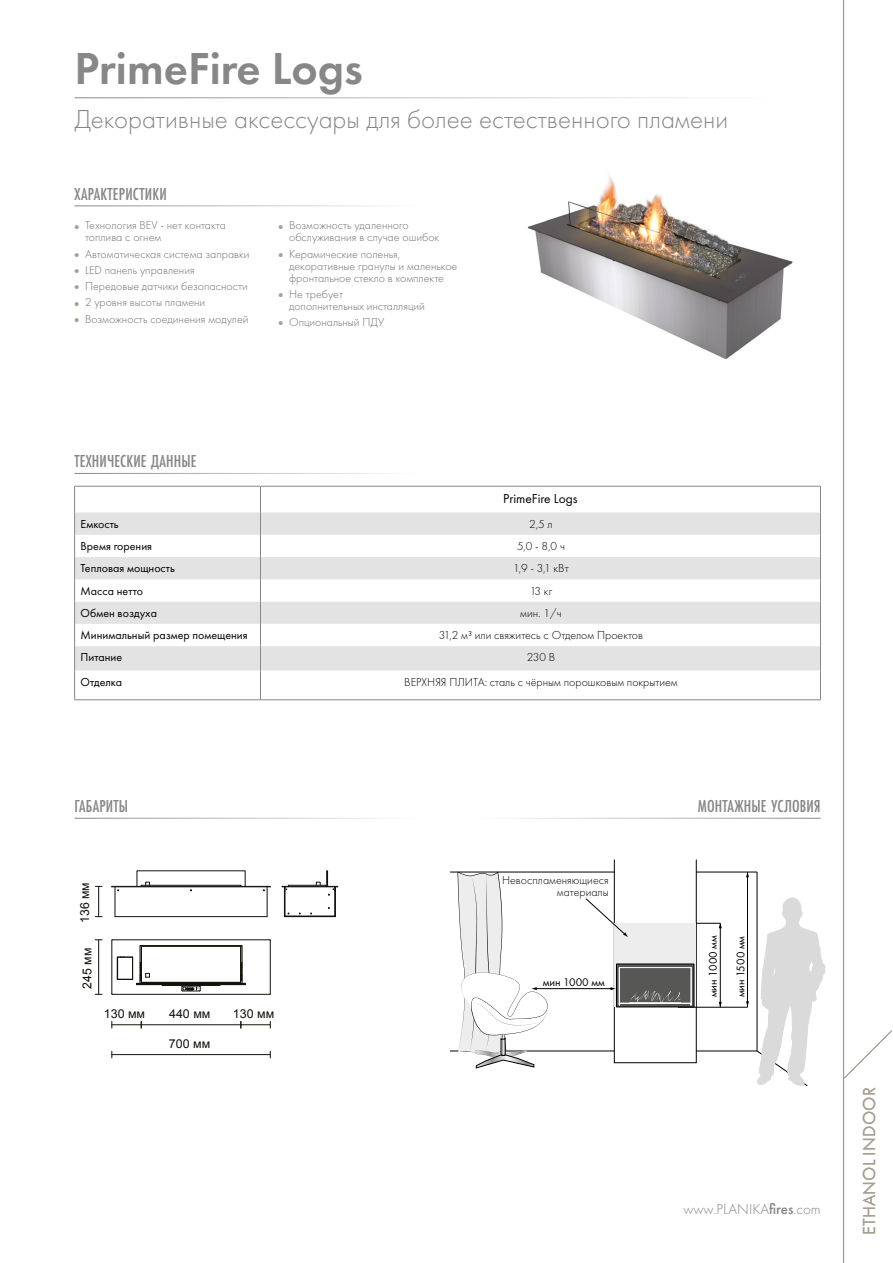
<style>
.page{position:relative;width:893px;height:1263px;background:#fff}
.page>*{position:absolute;margin:0;border:0;box-sizing:border-box;transform-origin:0 0}
.t1{font:600 46.5px "Futura PT";color:#878787}
.t2{font:300 27px "Futura PT";color:#878787}
.t3{font:500 18px "Futura PT Cond";letter-spacing:.01em;color:#878787}
.t4{font:18px "Futura PT";letter-spacing:.01em;color:#a8a192}
.t5{font:300 15px "Futura PT";color:#878787}
.t6{font:13.5px "Futura PT";color:#000}
.t7{font:12.45px "Arial";color:#12110b}
.t8{font:12.3px "Arial";color:#12110b}
.t9{font:300 12px/12px "Futura PT";color:#706f6f}
.t10{font:300 12px/12px "Futura PT";color:#000;text-align:right}
.t11{font:12px "Futura PT";color:#000}
.t12{font:11.55px "Futura PT";color:#000}
.s1{font-family:"Proxima Nova";font-weight:900;font-size:6.75px;color:#a8a192}
.s2{font-style:inherit}
.s3{font-weight:500}
</style>
<div class="page">
<hr style="left:74px;top:97px;width:705px;height:1px;background:#878787">
<hr style="left:74px;top:205px;width:349px;height:1px;background:#878787">
<hr style="left:74px;top:473px;width:349px;height:1px;background:#878787">
<hr style="left:74px;top:818px;width:349px;height:1px;background:#878787">
<hr style="left:472px;top:818px;width:349px;height:1px;background:#878787">
<hr style="left:843px;top:0;width:1px;height:1263px;background:#878787">
<hr style="left:450px;top:1051px;width:307px;height:1px;background:#000">
<div style="left:614px;top:859px;width:82px;height:204px;background:#fff;border:1px solid #000"></div>
<div style="left:615px;top:923px;width:81px;height:84px;background:#ededed"></div>
<hr style="left:450px;top:872px;width:164px;height:1px;background:#000">
<hr style="left:696px;top:872px;width:61px;height:1px;background:#000">
<hr style="left:678px;top:1007px;width:69px;height:1px;background:#000">
<hr style="left:720px;top:923px;width:1px;height:84px;background:#000">
<svg style="left:696px;top:923px;width:26px;height:5px"></svg>
<hr style="left:747px;top:872px;width:1px;height:135px;background:#000">
<hr style="left:537px;top:988px;width:75px;height:1px;background:#000">
<svg style="left:610px;top:987px;width:6px;height:3px"></svg>
<svg style="left:457px;top:871px;width:93px;height:197px"></svg>
<svg style="left:586px;top:899px;width:42px;height:38px"></svg>
<hr style="left:757px;top:872px;width:1px;height:179px;background:#000">
<svg style="left:757px;top:898px;width:68px;height:188px"></svg>
<div style="left:616px;top:964px;width:78px;height:43px;background:#575756"></div>
<div style="left:616px;top:964px;width:78px;height:43px;border:1px solid #000"></div>
<hr style="left:619px;top:967px;width:72px;height:1px;background:#fff">
<hr style="left:619px;top:968px;width:1px;height:37px;background:#fff">
<hr style="left:691px;top:968px;width:1px;height:37px;background:#fff">
<hr style="left:619px;top:1003px;width:72px;height:1px;background:#fff">
<svg style="left:630px;top:990px;width:51px;height:13px"></svg>
<svg style="left:843px;top:1029px;width:49px;height:50px"></svg>
<svg style="left:75px;top:512px;width:745px;height:158px;fill:#e3e3e3"></svg>
<hr style="left:260px;top:670px;width:1px;height:30px;background:#878787">
<hr style="left:820px;top:670px;width:1px;height:30px;background:#878787">
<hr style="left:74px;top:486px;width:186px;height:1px;background:#878787">
<hr style="left:260px;top:486px;width:561px;height:1px;background:#878787">
<hr style="left:74px;top:670px;width:1px;height:30px;background:#878787">
<hr style="left:74px;top:699px;width:186px;height:1px;background:#878787">
<hr style="left:260px;top:699px;width:561px;height:1px;background:#878787">
<svg style="left:74px;top:486px;width:1px;height:184px"></svg>
<svg style="left:260px;top:486px;width:1px;height:184px"></svg>
<svg style="left:820px;top:486px;width:1px;height:184px"></svg>
<img style="left:527px;top:175px;width:266px;height:185px">
<hr style="left:112px;top:994px;width:158px;height:1px;background:#12110b">
<hr style="left:270px;top:940px;width:1px;height:54px;background:#12110b">
<hr style="left:112px;top:939px;width:158px;height:1px;background:#12110b">
<hr style="left:140px;top:945px;width:102px;height:1px;background:#12110b">
<hr style="left:112px;top:940px;width:1px;height:54px;background:#12110b">
<hr style="left:242px;top:946px;width:1px;height:37px;background:#12110b">
<hr style="left:140px;top:946px;width:1px;height:37px;background:#12110b">
<hr style="left:163px;top:985px;width:56px;height:1px;background:#12110b">
<hr style="left:141px;top:946px;width:100px;height:1px;background:#12110b">
<hr style="left:240px;top:946px;width:1px;height:36px;background:#12110b">
<hr style="left:141px;top:982px;width:100px;height:1px;background:#12110b">
<div style="left:137px;top:983px;width:108px;height:2px;border:1px solid #12110b"></div>
<svg style="left:219px;top:962px;width:27px;height:24px"></svg>
<hr style="left:112px;top:886px;width:158px;height:1px;background:#12110b">
<hr style="left:282px;top:886px;width:56px;height:1px;background:#12110b">
<svg style="left:141px;top:882px;width:9px;height:3px"></svg>
<hr style="left:115px;top:916px;width:152px;height:1px;background:#12110b">
<hr style="left:115px;top:887px;width:1px;height:30px;background:#12110b">
<svg style="left:112px;top:887px;width:7px;height:4px"></svg>
<svg style="left:263px;top:886px;width:8px;height:5px"></svg>
<hr style="left:267px;top:887px;width:1px;height:30px;background:#12110b">
<div style="left:137px;top:870px;width:108px;height:17px;border:1px solid #12110b"></div>
<hr style="left:288px;top:885px;width:38px;height:1px;background:#12110b">
<hr style="left:285px;top:916px;width:50px;height:1px;background:#12110b">
<svg style="left:282px;top:885px;width:7px;height:32px"></svg>
<svg style="left:310px;top:870px;width:28px;height:47px"></svg>
<hr style="left:141px;top:946px;width:1px;height:36px;background:#12110b">
<svg style="left:117px;top:956px;width:46px;height:30px"></svg>
<svg style="left:181px;top:986px;width:20px;height:6px"></svg>
<hr style="left:98px;top:886px;width:1px;height:31px;background:#12110b">
<hr style="left:98px;top:940px;width:1px;height:54px;background:#12110b">
<svg style="left:112px;top:1021px;width:30px;height:7px"></svg>
<svg style="left:241px;top:1021px;width:30px;height:7px"></svg>
<hr style="left:141px;top:1024px;width:100px;height:1px;background:#12110b">
<hr style="left:112px;top:1054px;width:158px;height:1px;background:#12110b">
<h1 class="t1" style="left:74px;top:40px;width:290px">PrimeFire Logs</h1>
<h2 class="t2" style="left:74px;top:104px;width:655px">Декоративные аксессуары для более естественного пламени</h2>
<h3 class="t3" style="left:74px;top:183px;width:94px">ХАРАКТЕРИСТИКИ</h3>
<p class="t9" style="left:85px;top:219px;width:142px;text-indent:-11px"><span class="s1">●</span> Технология BEV - нет контакта топлива с огнем</p>
<p class="t9" style="left:74px;top:248px;width:177px"><span class="s1">●</span> Автоматическая система заправки</p>
<p class="t9" style="left:74px;top:264px;width:122px"><span class="s1">●</span> LED панель управления</p>
<p class="t9" style="left:74px;top:280px;width:175px"><span class="s1">●</span> Передовые датчики безопасности</p>
<p class="t9" style="left:74px;top:296px;width:132px"><span class="s1">●</span> 2 уровня высоты пламени</p>
<p class="t9" style="left:74px;top:313px;width:176px"><span class="s1">●</span> Возможность соединения модулей</p>
<p class="t9" style="left:289px;top:219px;width:152px;text-indent:-11px"><span class="s1">●</span> Возможность удаленного обслуживания в случае ошибок</p>
<p class="t9" style="left:289px;top:248px;width:170px;text-indent:-11px"><span class="s1">●</span> Керамические поленья, декоративные гранулы и маленькое фронтальное стекло в комплекте</p>
<p class="t9" style="left:289px;top:288px;width:137px;text-indent:-11px"><span class="s1">●</span> Не требует<br>дополнительных инсталляций</p>
<p class="t9" style="left:278px;top:316px;width:107px"><span class="s1">●</span> Опциональный ПДУ</p>
<h3 class="t3" style="left:74px;top:451px;width:124px">ТЕХНИЧЕСКИЕ ДАННЫЕ</h3>
<p class="t6" style="left:503px;top:490px;width:76px">PrimeFire Logs</p>
<p class="t11" style="left:81px;top:516px;width:40px">Емкость</p>
<p class="t10" style="left:529px;top:518px;width:25px">2,5 л</p>
<p class="t11" style="left:81px;top:539px;width:73px">Время горения</p>
<p class="t10" style="left:517px;top:540px;width:49px">5,0 - 8,0 ч</p>
<p class="t11" style="left:81px;top:561px;width:96px">Тепловая мощность</p>
<p class="t10" style="left:513px;top:562px;width:57px">1,9 - 3,1 кВт</p>
<p class="t11" style="left:81px;top:583px;width:64px">Масса нетто</p>
<p class="t10" style="left:530px;top:585px;width:24px">13 кг</p>
<p class="t11" style="left:81px;top:606px;width:78px">Обмен воздуха</p>
<p class="t10" style="left:520px;top:607px;width:43px">мин. 1/ч</p>
<p class="t11" style="left:81px;top:628px;width:169px">Минимальный размер помещения</p>
<p class="t10" style="left:439px;top:629px;width:206px">31,2 м³ или свяжитесь с Отделом Проектов</p>
<p class="t11" style="left:81px;top:650px;width:43px">Питание</p>
<p class="t10" style="left:527px;top:651px;width:30px">230 В</p>
<p class="t11" style="left:81px;top:674px;width:43px">Отделка</p>
<p class="t10" style="left:404px;top:676px;width:275px"><span class="s2">ВЕРХНЯЯ ПЛИТА</span>: сталь с чёрным порошковым покрытием</p>
<h3 class="t3" style="left:74px;top:795px;width:55px">ГАБАРИТЫ</h3>
<p class="t7" style="left:76px;top:923px;width:42px;rotate:-90deg">136 мм</p>
<p class="t7" style="left:79px;top:989px;width:42px;rotate:-90deg">245 мм</p>
<p class="t8" style="left:104px;top:1005px;width:43px">130 мм</p>
<p class="t8" style="left:169px;top:1005px;width:43px">440 мм</p>
<p class="t8" style="left:169px;top:1035px;width:43px">700 мм</p>
<p class="t8" style="left:233px;top:1005px;width:43px">130 мм</p>
<p class="t10" style="left:502px;top:874px;width:108px">Невоспламеняющиеся материалы</p>
<p class="t12" style="left:543px;top:975px;width:64px">мин 1000 мм</p>
<h3 class="t3" style="left:698px;top:795px;width:124px">МОНТАЖНЫЕ УСЛОВИЯ</h3>
<p class="t12" style="left:706px;top:997px;width:64px;rotate:-90deg">мин 1000 мм</p>
<p class="t12" style="left:734px;top:997px;width:63px;rotate:-90deg">мин 1500 мм</p>
<p class="t5" style="left:683px;top:1200px;width:139px">www.PLANIKA<span class="s3">fires</span>.com</p>
<h3 class="t4" style="left:858px;top:1235px;width:149px;rotate:-90deg">ETHANOL INDOOR</h3>
</div>
